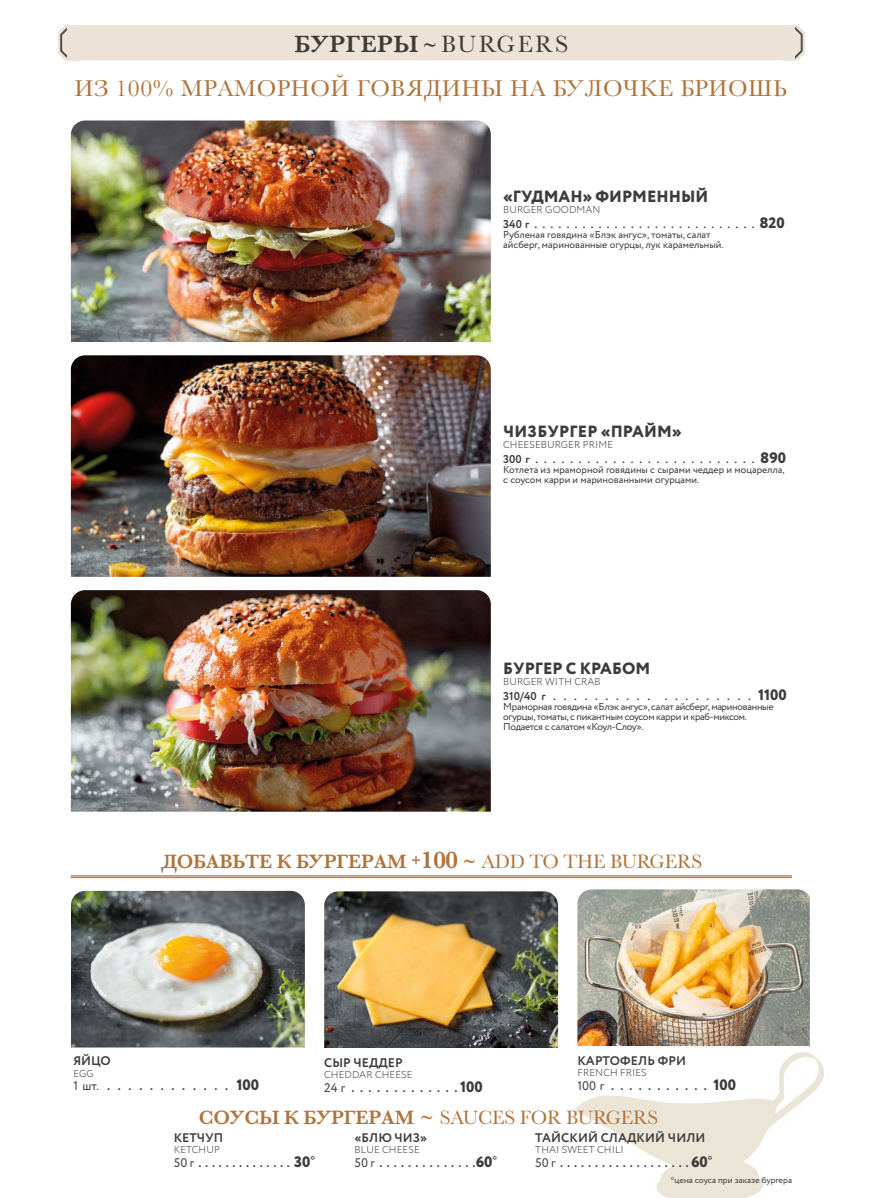
<style>
.page{position:relative;width:886px;height:1198px;background:#fff}
.page>*{position:absolute;margin:0;border:0;box-sizing:border-box;transform-origin:0 0}
.t1{font:600 24.38px "Baskerville";letter-spacing:.02em;color:#3c3c3b}
.t2{font:23.75px "Baskerville";letter-spacing:.025em;color:#af733b}
.t3{font:600 20px "Baskerville";letter-spacing:-.01em;color:#af733b}
.t4{font:20px "Baskerville";letter-spacing:-.01em;color:#af733b}
.t5{font:800 16.25px "Circe";color:#3c3c3b}
.t6{font:15.12px "Minion Pro";color:#3c3c3b}
.t7{font:700 12.5px "Circe";color:#3c3c3b}
.t8{font:10px/10px "Circe";color:#3c3c3b}
.t9{font:10px/10px "Circe";letter-spacing:-.03em;color:#3c3c3b}
.t10{font:300 10px "Circe";letter-spacing:.01em;color:#3c3c3b}
.t11{font:8.75px "Circe";color:#3c3c3b}
.s1{font-size:21.25px}
.s2{font-weight:400}
.s3{font-family:"Circe";font-weight:700;font-size:11.38px}
.s4{font-family:"Circe";font-weight:800}
.s5{font-size:15px}
.s6{font-size:25px}
.s7{font-weight:800;font-size:15.12px}
.s8{font-weight:600}
</style>
<div class="page">
<img style="left:71px;top:590px;width:420px;height:221px">
<div style="left:58px;top:25px;width:747px;height:35px;background:#ede2d7"></div>
<div style="left:62px;top:28px;width:15px;height:30px;border:1px solid #3c3c3b;border-radius:7px"></div>
<div style="left:68px;top:25px;width:12px;height:35px;background:#ede2d7"></div>
<hr style="left:71px;top:875px;width:721px;height:1px;background:#af733b">
<hr style="left:71px;top:877px;width:721px;height:1px;background:#af733b">
<img style="left:575px;top:1052px;width:249px;height:146px">
<img style="left:71px;top:891px;width:234px;height:156px">
<img style="left:324px;top:891px;width:234px;height:157px">
<img style="left:577px;top:889px;width:233px;height:157px">
<img style="left:71px;top:355px;width:420px;height:222px">
<img style="left:71px;top:120px;width:420px;height:222px">
<h1 class="t1" style="left:294px;top:27px;width:275px">БУРГЕРЫ <span class="s1">~</span> <span class="s2">BURGERS</span></h1>
<h2 class="t2" style="left:74px;top:74px;width:713px">ИЗ 100% МРАМОРНОЙ ГОВЯДИНЫ НА БУЛОЧКЕ БРИОШЬ</h2>
<h3 class="t5" style="left:503px;top:186px;width:206px">«ГУДМАН» ФИРМЕННЫЙ</h3>
<p class="t10" style="left:503px;top:203px;width:99px">BURGER GOODMAN</p>
<p class="t6" style="left:503px;top:213px;width:283px"><span class="s3">340 г</span> . . . . . . . . . . . . . . . . . . . . . . . . . . . . <span class="s4">820</span></p>
<p class="t8" style="left:503px;top:230px;width:222px">Рубленая говядина «Блэк ангус», томаты, салат айсберг, маринованные огурцы, лук карамельный.</p>
<h3 class="t5" style="left:503px;top:420px;width:180px">ЧИЗБУРГЕР «ПРАЙМ»</h3>
<p class="t10" style="left:503px;top:438px;width:111px">CHEESEBURGER PRIME</p>
<p class="t6" style="left:503px;top:448px;width:284px"><span class="s3">300 г</span> . . . . . . . . . . . . . . . . . . . . . . . . . . <span class="s4">890</span></p>
<p class="t8" style="left:503px;top:465px;width:283px">Котлета из мраморной говядины с сырами чеддер и моцарелла, с соусом карри и маринованными огурцами.</p>
<h3 class="t5" style="left:503px;top:657px;width:148px">БУРГЕР С КРАБОМ</h3>
<p class="t10" style="left:503px;top:675px;width:99px">BURGER WITH CRAB</p>
<p class="t6" style="left:503px;top:685px;width:285px"><span class="s3">310/40 г</span> . . . . . . . . . . . . . . . . . . . <span class="s4">1100</span></p>
<p class="t9" style="left:503px;top:702px;width:272px">Мраморная говядина «Блэк ангус», салат айсберг, маринованные огурцы, томаты, с пикантным соусом карри и краб-миксом.<br>Подается с салатом «Коул-Слоу».</p>
<h3 class="t3" style="left:161px;top:847px;width:543px">ДОБАВЬТЕ К БУРГЕРАМ <span class="s5">+</span><span class="s6">100</span> ~ <span class="s2">ADD TO THE BURGERS</span></h3>
<p class="t7" style="left:73px;top:1052px;width:39px">ЯЙЦО</p>
<p class="t10" style="left:73px;top:1066px;width:22px">EGG</p>
<p class="t7" style="left:73px;top:1077px;width:187px"><span class="s2">1 шт.</span> . . . . . . . . . . . . <span class="s7">100</span></p>
<p class="t7" style="left:324px;top:1054px;width:80px">СЫР ЧЕДДЕР</p>
<p class="t10" style="left:324px;top:1068px;width:90px">CHEDDAR CHEESE</p>
<p class="t7" style="left:324px;top:1079px;width:160px"><span class="s2">24 г</span> . . . . . . . . . . . . . <span class="s7">100</span></p>
<p class="t7" style="left:577px;top:1052px;width:110px">КАРТОФЕЛЬ ФРИ</p>
<p class="t10" style="left:577px;top:1066px;width:71px">FRENCH FRIES</p>
<p class="t7" style="left:577px;top:1077px;width:160px"><span class="s2">100 г</span> . . . . . . . . . . . <span class="s7">100</span></p>
<h3 class="t4" style="left:199px;top:1105px;width:461px"><span class="s8">СОУСЫ К БУРГЕРАМ ~</span> SAUCES FOR BURGERS</h3>
<p class="t7" style="left:174px;top:1129px;width:51px">КЕТЧУП</p>
<p class="t10" style="left:174px;top:1143px;width:47px">KETCHUP</p>
<p class="t7" style="left:174px;top:1154px;width:143px"><span class="s2">50 г</span> . . . . . . . . . . . . . . <span class="s7">30</span><sup>*</sup></p>
<p class="t7" style="left:355px;top:1129px;width:74px">«БЛЮ ЧИЗ»</p>
<p class="t10" style="left:355px;top:1143px;width:67px">BLUE CHEESE</p>
<p class="t7" style="left:355px;top:1154px;width:144px"><span class="s2">50 г</span> . . . . . . . . . . . . . .<span class="s7">60</span><sup>*</sup></p>
<p class="t7" style="left:535px;top:1129px;width:172px">ТАЙСКИЙ СЛАДКИЙ ЧИЛИ</p>
<p class="t10" style="left:535px;top:1143px;width:90px">THAI SWEET CHILI</p>
<p class="t7" style="left:535px;top:1154px;width:179px"><span class="s2">50 г</span> . . . . . . . . . . . . . . . . . . . <span class="s7">60</span><sup>*</sup></p>
<p class="t11" style="left:670px;top:1174px;width:123px">*цена соуса при заказе бургера</p>
</div>
